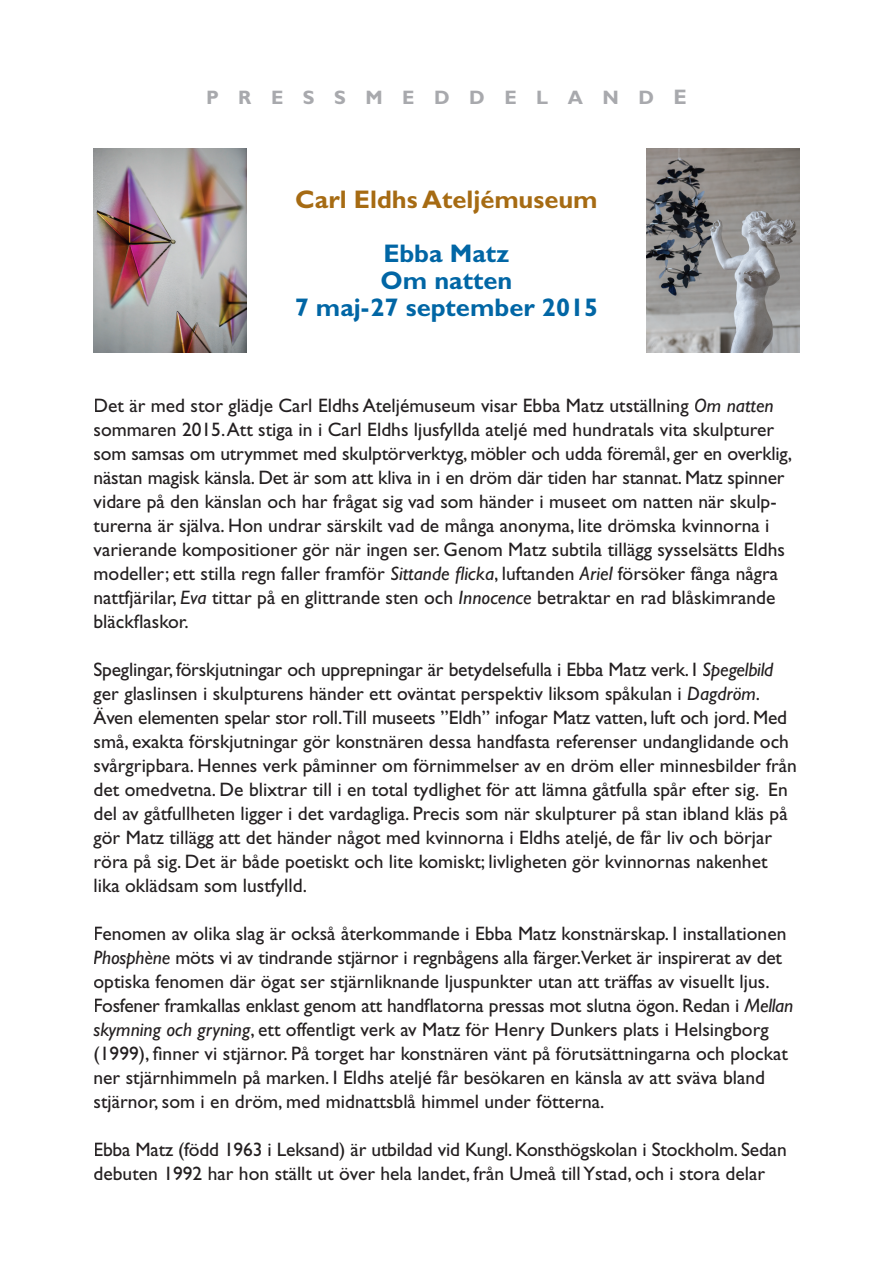
<style>
.page{position:relative;width:893px;height:1263px;background:#fff}
.page>*{position:absolute;margin:0;border:0;box-sizing:border-box;transform-origin:0 0}
.t1{font:700 25.5px/27px "Gill Sans";color:#0166a5;text-align:center}
.t2{font:700 25.5px "Gill Sans";color:#a66b13}
.t3{font:19.5px/24px "Gill Sans";color:#231f20}
.t4{font:700 19.5px "Gill Sans";letter-spacing:1em;color:#a8a9ad}
.s1{font-size:21px}
.s2{font-style:italic}
</style>
<div class="page">
<img style="left:94px;top:149px;width:153px;height:204px">
<img style="left:646px;top:149px;width:153px;height:204px">
<p class="t4" style="left:206px;top:86px;width:482px">PRESSMEDDELAND<span class="s1">E</span></p>
<h1 class="t2" style="left:295px;top:184px;width:304px">Carl Eldhs Ateljémuseum</h1>
<h1 class="t1" style="left:295px;top:239px;width:305px">Ebba Matz<br>Om natten<br>7 maj-27 september 2015</h1>
<p class="t3" style="left:94px;top:393px;width:700px">Det är med stor glädje Carl Eldhs Ateljémuseum visar Ebba Matz utställning <span class="s2">Om natten </span>sommaren 2015. Att stiga in i Carl Eldhs ljusfyllda ateljé med hundratals vita skulpturer som samsas om utrymmet med skulptörverktyg, möbler och udda föremål, ger en overklig, nästan magisk känsla. Det är som att kliva in i en dröm där tiden har stannat. Matz spinner vidare på den känslan och har frågat sig vad som händer i museet om natten när skulp&shy;turerna är själva. Hon undrar särskilt vad de många anonyma, lite drömska kvinnorna i varierande kompositioner gör när ingen ser. Genom Matz subtila tillägg sysselsätts Eldhs modeller; ett stilla regn faller framför <span class="s2">Sittande flicka</span>, luftanden <span class="s2">Ariel</span> försöker fånga några nattfjärilar, <span class="s2">Eva</span> tittar på en glittrande sten och <span class="s2">Innocence</span> betraktar en rad blåskimrande bläckflaskor.</p>
<p class="t3" style="left:94px;top:657px;width:705px">Speglingar, förskjutningar och upprepningar är betydelsefulla i Ebba Matz verk. I <span class="s2">Spegelbild </span>ger glaslinsen i skulpturens händer ett oväntat perspektiv liksom spåkulan i <span class="s2">Dagdröm</span>.<br>Även elementen spelar stor roll.Till museets ”Eldh” infogar Matz vatten, luft och jord. Med små, exakta förskjutningar gör konstnären dessa handfasta referenser undanglidande och svårgripbara. Hennes verk påminner om förnimmelser av en dröm eller minnesbilder från det omedvetna. De blixtrar till i en total tydlighet för att lämna gåtfulla spår efter sig. En del av gåtfullheten ligger i det vardagliga. Precis som när skulpturer på stan ibland kläs på gör Matz tillägg att det händer något med kvinnorna i Eldhs ateljé, de får liv och börjar röra på sig. Det är både poetiskt och lite komiskt; livligheten gör kvinnornas nakenhet lika oklädsam som lustfylld.</p>
<p class="t3" style="left:94px;top:921px;width:701px">Fenomen av olika slag är också återkommande i Ebba Matz konstnärskap. I installationen <span class="s2">Phosphène</span> möts vi av tindrande stjärnor i regnbågens alla färger.Verket är inspirerat av det optiska fenomen där ögat ser stjärnliknande ljuspunkter utan att träffas av visuellt ljus.<br>Fosfener framkallas enklast genom att handflatorna pressas mot slutna ögon. Redan i <span class="s2">Mellan skymning och gryning</span>, ett offentligt verk av Matz för Henry Dunkers plats i Helsingborg (1999), finner vi stjärnor. På torget har konstnären vänt på förutsättningarna och plockat ner stjärnhimmeln på marken. I Eldhs ateljé får besökaren en känsla av att sväva bland stjärnor, som i en dröm, med midnattsblå himmel under fötterna.</p>
<p class="t3" style="left:94px;top:1137px;width:695px">Ebba Matz (född 1963 i Leksand) är utbildad vid Kungl. Konsthögskolan i Stockholm. Sedan debuten 1992 har hon ställt ut över hela landet, från Umeå till Ystad, och i stora delar</p>
</div>
